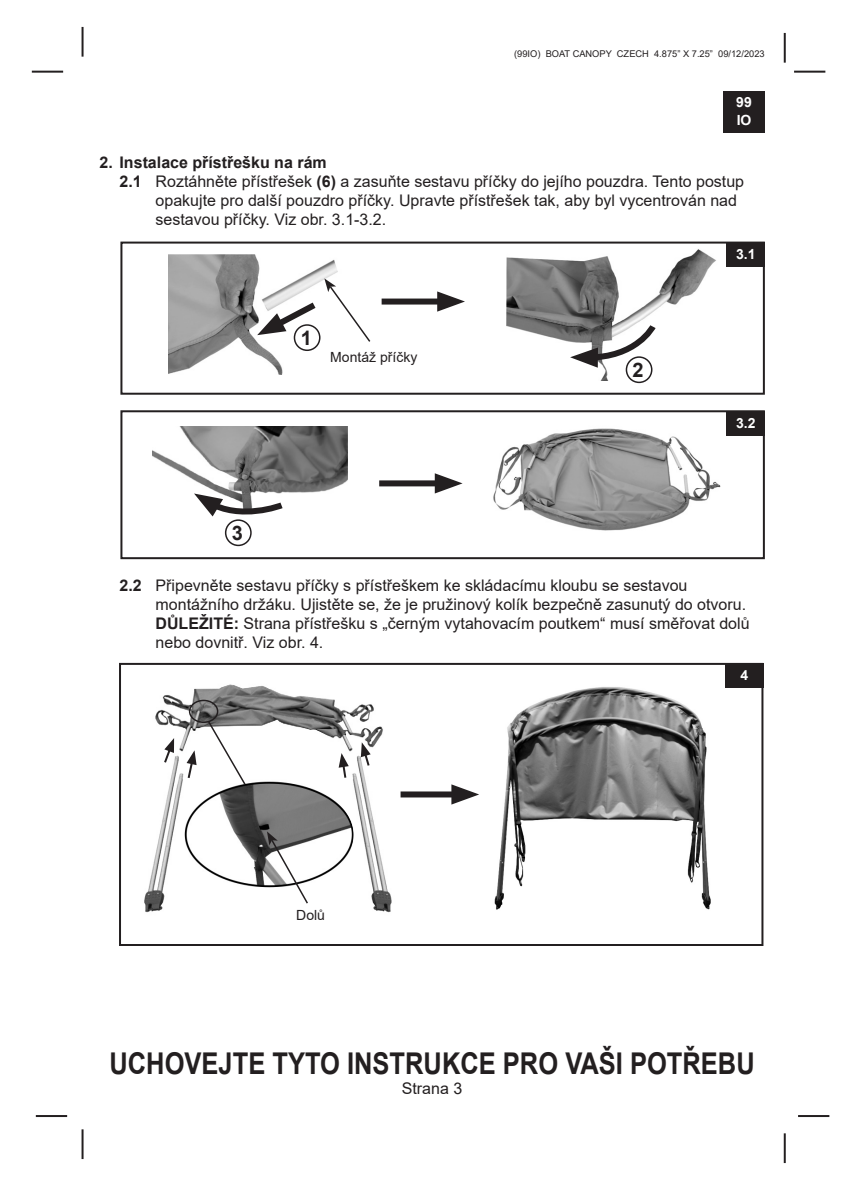
<style>
.page{position:relative;width:862px;height:1191px;background:#fff}
.page>*{position:absolute;margin:0;border:0;box-sizing:border-box;transform-origin:0 0}
.t1{font:700 30px "Arial";color:#231f20;scale:.85 1}
.t2{font:700 20px "Arial";color:#231f20}
.Paragraph_Style3{font:16px/19.2px "Arial";color:#231f20}
.Paragraph_Style3-2{font:700 16px "Arial";color:#231f20}
.Paragraph_Style3-3{font:14px "Arial";color:#231f20}
.Paragraph_Style3-4{font:700 14px/18px "Arial";color:#fff}
.t3{font:9.2px "Arial";color:#231f20}
.s1{font-weight:700}
</style>
<div class="page">
<hr style="left:32px;top:71px;width:31px;height:2px;background:#231f20">
<hr style="left:36px;top:1115px;width:31px;height:2px;background:#231f20">
<hr style="left:794px;top:71px;width:31px;height:2px;background:#231f20">
<hr style="left:784px;top:33px;width:2px;height:30px;background:#231f20">
<hr style="left:798px;top:1115px;width:31px;height:2px;background:#231f20">
<hr style="left:82px;top:27px;width:2px;height:30px;background:#231f20">
<hr style="left:82px;top:1129px;width:2px;height:30px;background:#231f20">
<hr style="left:784px;top:1133px;width:2px;height:30px;background:#231f20">
<div style="left:723px;top:92px;width:41px;height:41px;background:#231f20"></div>
<div style="left:725px;top:664px;width:38px;height:24px;background:#231f20"></div>
<div style="left:119px;top:663px;width:644px;height:283px;border:2px solid #231f20"></div>
<img style="left:144px;top:684px;width:248px;height:229px">
<img style="left:494px;top:687px;width:217px;height:223px">
<div style="left:400px;top:791px;width:62px;height:6px;background:#231f20"></div>
<svg style="left:451px;top:784px;width:28px;height:20px"></svg>
<svg style="left:162px;top:738px;width:12px;height:27px"></svg>
<svg style="left:186px;top:750px;width:11px;height:28px"></svg>
<svg style="left:339px;top:753px;width:10px;height:25px"></svg>
<svg style="left:361px;top:742px;width:10px;height:26px"></svg>
<div style="left:189px;top:699px;width:29px;height:24px;border:2px solid #231f20;border-radius:50%"></div>
<img style="left:183px;top:778px;width:171px;height:114px">
<svg style="left:267px;top:831px;width:42px;height:74px"></svg>
<svg style="left:206px;top:719px;width:41px;height:67px"></svg>
<div style="left:727px;top:242px;width:38px;height:25px;background:#231f20"></div>
<div style="left:120px;top:241px;width:645px;height:154px;border:2px solid #231f20"></div>
<img style="left:168px;top:255px;width:170px;height:119px">
<div style="left:294px;top:324px;width:26px;height:27px;border:2px solid #231f20;border-radius:50%"></div>
<img style="left:506px;top:249px;width:210px;height:131px">
<svg style="left:570px;top:321px;width:89px;height:47px"></svg>
<div style="left:626px;top:356px;width:26px;height:27px;border:2px solid #231f20;border-radius:50%"></div>
<svg style="left:257px;top:278px;width:114px;height:65px"></svg>
<div style="left:382px;top:298px;width:66px;height:6px;background:#231f20"></div>
<svg style="left:437px;top:291px;width:28px;height:21px"></svg>
<div style="left:727px;top:411px;width:38px;height:24px;background:#231f20"></div>
<div style="left:120px;top:410px;width:645px;height:149px;border:2px solid #231f20"></div>
<img style="left:493px;top:428px;width:228px;height:103px">
<div style="left:379px;top:480px;width:67px;height:6px;background:#231f20"></div>
<svg style="left:435px;top:473px;width:27px;height:20px"></svg>
<img style="left:152px;top:426px;width:195px;height:119px">
<svg style="left:194px;top:493px;width:93px;height:28px"></svg>
<div style="left:225px;top:519px;width:27px;height:27px;border:2px solid #231f20;border-radius:50%"></div>
<p class="t3" style="left:514px;top:48px;width:252px">(99IO) BOAT CANOPY CZECH 4.875” X 7.25” 09/12/2023</p>
<p class="Paragraph_Style3-4" style="left:736px;top:93px;width:17px">99<br>IO</p>
<p class="Paragraph_Style3-2" style="left:100px;top:151px;width:229px">2. Instalace přístřešku na rám</p>
<p class="Paragraph_Style3" style="left:156px;top:171px;width:590px;text-indent:-36px"><span class="s1">2.1</span> Roztáhněte přístřešek <span class="s1">(6)</span> a zasuňte sestavu příčky do jejího pouzdra. Tento postup opakujte pro další pouzdro příčky. Upravte přístřešek tak, aby byl vycentrován nad sestavou příčky. Viz obr. 3.1-3.2.</p>
<p class="t2" style="left:301px;top:324px;width:13px">1</p>
<p class="Paragraph_Style3-3" style="left:330px;top:347px;width:89px">Montáž příčky</p>
<p class="t2" style="left:232px;top:519px;width:13px">3</p>
<p class="t2" style="left:632px;top:356px;width:13px">2</p>
<p class="Paragraph_Style3-4" style="left:736px;top:245px;width:21px">3.1</p>
<p class="Paragraph_Style3-4" style="left:736px;top:414px;width:21px">3.2</p>
<p class="Paragraph_Style3" style="left:156px;top:575px;width:595px;text-indent:-36px"><span class="s1">2.2</span> Připevněte sestavu příčky s přístřeškem ke skládacímu kloubu se sestavou montážního držáku. Ujistěte se, že je pružinový kolík bezpečně zasunutý do otvoru.<br><span class="s1">DŮLEŽITÉ:</span> Strana přístřešku s „černým vytahovacím poutkem“ musí směřovat dolů nebo dovnitř. Viz obr. 4.</p>
<p class="Paragraph_Style3-4" style="left:740px;top:666px;width:9px">4</p>
<p class="Paragraph_Style3-3" style="left:296px;top:905px;width:30px">Dolů</p>
<h1 class="t1" style="left:109px;top:1042px;width:760px">UCHOVEJTE TYTO INSTRUKCE PRO VAŠI POTŘEBU</h1>
<p class="Paragraph_Style3" style="left:402px;top:1079px;width:62px">Strana 3</p>
</div>
